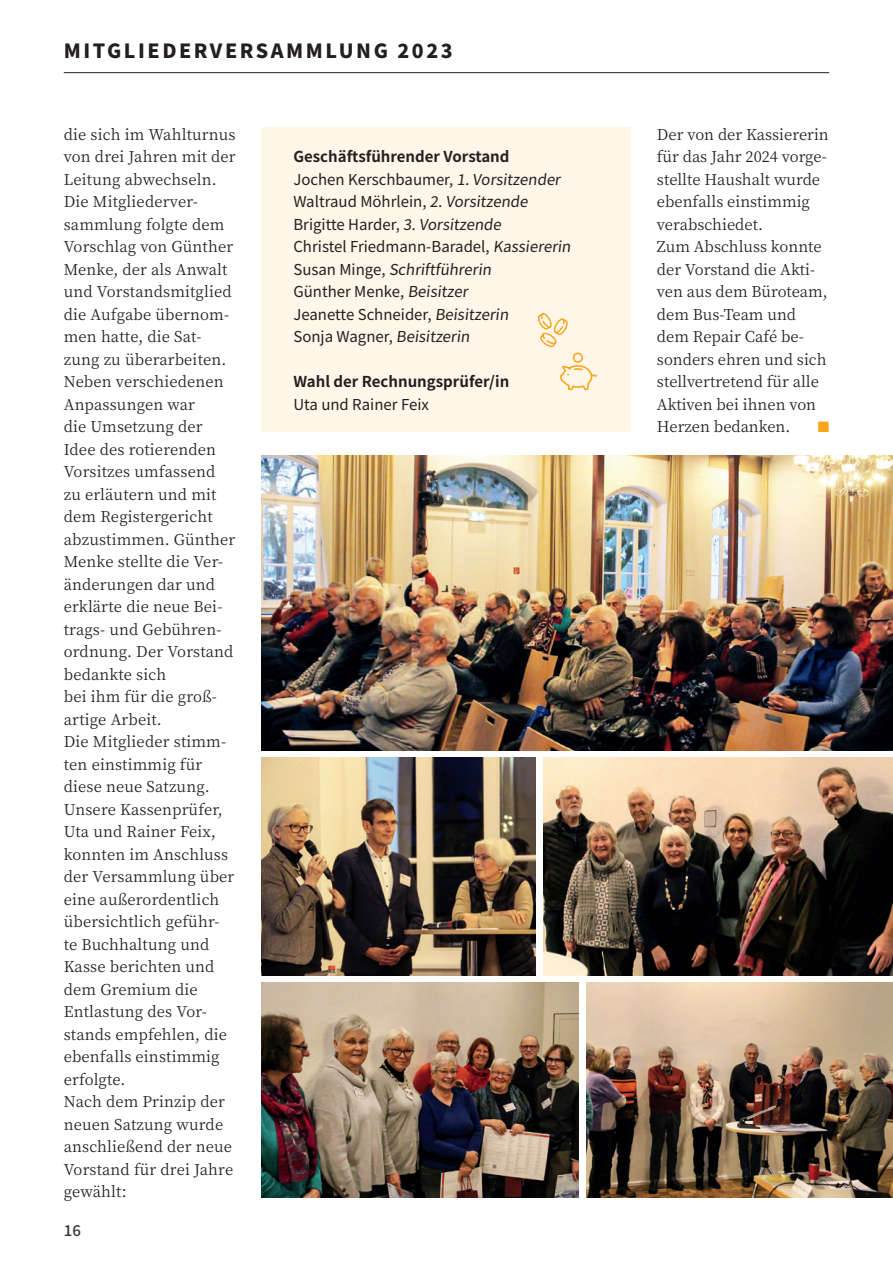
<style>
.page{position:relative;width:893px;height:1263px;background:#fff}
.page>*{position:absolute;margin:0;border:0;box-sizing:border-box;transform-origin:0 0}
.t1{font:900 19.5px "Noto Sans JP";letter-spacing:.13em;color:#231f20}
.t2{font:15px/22.5px "Noto Serif JP";letter-spacing:.01em;color:#231f20}
.t3{font:15px/22.5px "Noto Sans JP";color:#231f20}
.t4{font:700 15px "Noto Sans JP";color:#231f20}
.t5{font:500 15px "Noto Sans JP";color:#3b3532}
.t6{font:15px "Zapf Dingbats ITC";color:#f9a51b}
</style>
<div class="page">
<img style="left:586px;top:983px;width:307px;height:214px">
<img style="left:261px;top:758px;width:275px;height:217px">
<img style="left:261px;top:983px;width:318px;height:214px">
<img style="left:543px;top:758px;width:350px;height:217px">
<img style="left:261px;top:455px;width:632px;height:295px">
<hr style="left:64px;top:72px;width:765px;height:1px;background:#231f20">
<div style="left:261px;top:128px;width:370px;height:304px;background:#fef6e8"></div>
<svg style="left:537px;top:313px;width:60px;height:78px"></svg>
<h1 class="t1" style="left:64px;top:40px;width:390px">MITGLIEDERVERSAMMLUNG 2023</h1>
<p class="t2" style="left:64px;top:123px;width:174px">die sich im Wahlturnus von drei Jahren mit der<br>Leitung abwechseln.<br>Die Mitgliederver&shy;sammlung folgte dem<br>Vorschlag von Günther<br>Menke, der als Anwalt und Vorstandsmitglied die Aufgabe übernom&shy;men hatte, die Sat&shy;zung zu überarbeiten.<br>Neben verschiedenen<br>Anpassungen war<br>die Umsetzung der<br>Idee des rotierenden<br>Vorsitzes umfassend zu erläutern und mit dem Registergericht abzustimmen. Günther<br>Menke stellte die Ver&shy;änderungen dar und erklärte die neue Bei&shy;trags- und Gebühren&shy;ordnung. Der Vorstand bedankte sich<br>bei ihm für die groß&shy;artige Arbeit.<br>Die Mitglieder stimm&shy;ten einstimmig für diese neue Satzung.<br>Unsere Kassenprüfer,<br>Uta und Rainer Feix, konnten im Anschluss der Versammlung über eine außerordentlich übersichtlich geführ&shy;te Buchhaltung und<br>Kasse berichten und dem Gremium die<br>Entlastung des Vor&shy;stands empfehlen, die ebenfalls einstimmig erfolgte.<br>Nach dem Prinzip der neuen Satzung wurde anschließend der neue<br>Vorstand für drei Jahre gewählt:</p>
<p class="t2" style="left:657px;top:123px;width:173px">Der von der Kassiererin für das Jahr 2024 vorge&shy;stellte Haushalt wurde ebenfalls einstimmig verabschiedet.<br>Zum Abschluss konnte der Vorstand die Akti&shy;ven aus dem Büroteam, dem Bus-Team und dem Repair Café be&shy;sonders ehren und sich stellvertretend für alle<br>Aktiven bei ihnen von<br>Herzen bedanken.</p>
<p class="t4" style="left:293px;top:148px;width:218px">Geschäftsführender Vorstand</p>
<p class="t3" style="left:293px;top:168px;width:284px">Jochen Kerschbaumer, 1.Vorsitzender Waltraud Möhrlein, 2.Vorsitzende Brigitte Harder, 3.Vorsitzende<br>Christel Friedmann-Baradel, Kassiererin S u sa n M i n ge, Schriftführerin<br>Günther Menke, Beisitzer<br>Jeanette Schneider, Beisitzerin<br>S o nj a Wa g n e r, Beisitzerin</p>
<p class="t4" style="left:293px;top:373px;width:218px">Wahl der Rechnungsprüfer/in</p>
<p class="t3" style="left:293px;top:393px;width:137px">Uta und Rainer Feix</p>
<p class="t6" style="left:818px;top:420px;width:13px">■</p>
<p class="t5" style="left:64px;top:1222px;width:19px">16</p>
</div>
